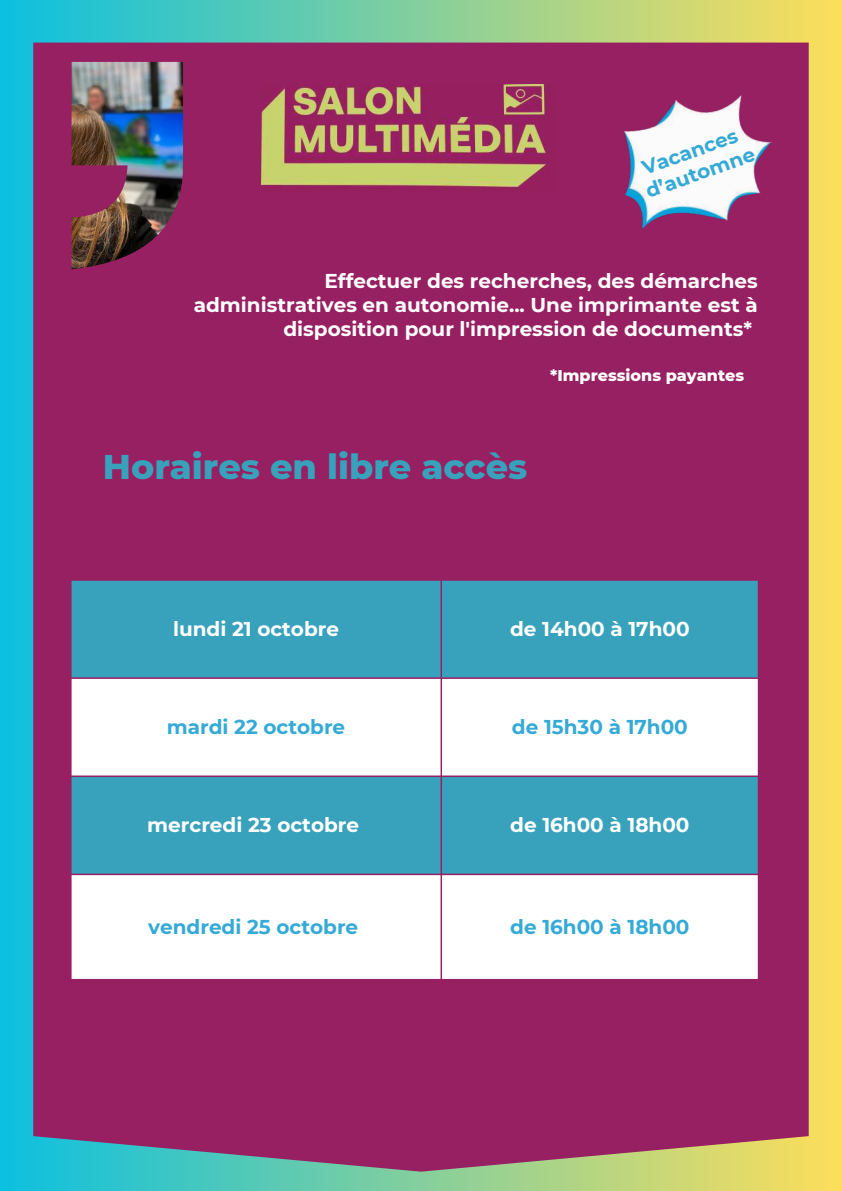
<style>
.page{position:relative;width:842px;height:1191px;background:#fff}
.page>*{position:absolute;margin:0;border:0;box-sizing:border-box;transform-origin:0 0}
.t1{font:800 35px "Montserrat";color:#38a2bc}
.t2{font:700 20px/24px "Montserrat";color:#fff;text-align:right}
.t3{font:700 20px/23.2px "Montserrat";color:#35aad7}
.t4{font:800 16px "Montserrat";color:#fff}
</style>
<div class="page">
<div style="left:0;top:0;width:842px;height:1190px;background:linear-gradient(to right,#0dbede,#fcdb5a)"></div>
<div style="left:33px;top:43px;width:776px;height:1128px;background:#972062"></div>
<img style="left:72px;top:62px;width:111px;height:207px">
<div style="left:72px;top:580px;width:686px;height:98px;background:#38a2bc"></div>
<svg style="left:72px;top:678px;width:686px;height:300px"></svg>
<img style="left:261px;top:84px;width:293px;height:107px">
<img style="left:610px;top:84px;width:175px;height:154px">
<p class="t3" style="left:635px;top:159px;width:116px;rotate:-20deg">Vacances d’automne</p>
<p class="t2" style="left:194px;top:269px;width:565px">Effectuer des recherches, des démarches administratives en autonomie... Une imprimante est à disposition pour l'impression de documents*</p>
<p class="t4" style="left:550px;top:365px;width:195px">*Impressions payantes</p>
<h1 class="t1" style="left:103px;top:445px;width:426px">Horaires en libre accès</h1>
<p class="t2" style="left:173px;top:616px;width:168px">lundi 21 octobre</p>
<p class="t2" style="left:510px;top:617px;width:181px">de 14h00 à 17h00</p>
<p class="t3" style="left:167px;top:715px;width:180px">mardi 22 octobre</p>
<p class="t3" style="left:512px;top:715px;width:177px">de 15h30 à 17h00</p>
<p class="t2" style="left:147px;top:812px;width:213px">mercredi 23 octobre</p>
<p class="t2" style="left:510px;top:812px;width:181px">de 16h00 à 18h00</p>
<p class="t3" style="left:148px;top:915px;width:212px">vendredi 25 octobre</p>
<p class="t3" style="left:510px;top:915px;width:181px">de 16h00 à 18h00</p>
</div>
